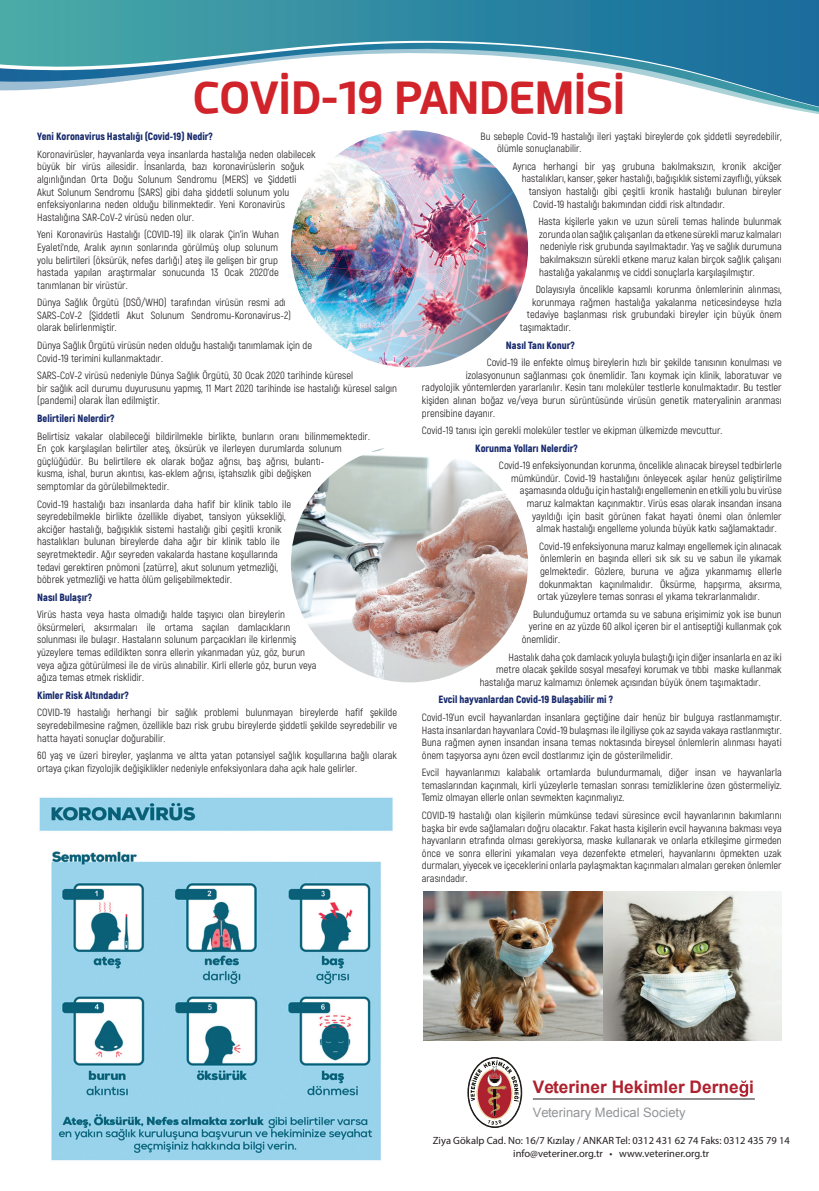
<style>
.page{position:relative;width:819px;height:1191px;background:#fff}
.page>*{position:absolute;margin:0;border:0;box-sizing:border-box;transform-origin:0 0}
.t1{font:700 43.84px "Acephimere";color:#d1232a}
.t2{font:700 17.32px "Arial";color:#ae212e}
.t3{font:12.95px "Arial";color:#939598}
.t4{font:10.5px/12.6px "Akrobat";color:#231f20}
.t5{font:900 10.5px "Akrobat";color:#172a6c}
.t6{font:10.5px/12.6px "Myriad Pro";color:#231f20;text-align:center}
</style>
<div class="page">
<svg style="left:0;top:0;width:819px;height:114px"></svg>
<img style="left:291px;top:130px;width:237px;height:237px;border-radius:119px">
<img style="left:39px;top:797px;width:354px;height:364px">
<img style="left:423px;top:891px;width:358px;height:149px">
<img style="left:291px;top:445px;width:237px;height:237px;border-radius:119px">
<svg style="left:739px;top:1080px;width:9px;height:16px"></svg>
<hr style="left:533px;top:1098px;width:221px;height:1px;background:#231f20">
<svg style="left:468px;top:1057px;width:53px;height:70px"></svg>
<h1 class="t1" style="left:193px;top:68px;width:433px">COVİD-19 PANDEMİSİ</h1>
<p class="t5" style="left:37px;top:130px;width:177px">Yeni Koronavirus Hastalığı (Covid-19) Nedir?</p>
<p class="t4" style="left:37px;top:148px;width:280px">Koronavirüsler, hayvanlarda veya insanlarda hastalığa neden olabilecek büyük bir virüs ailesidir. İnsanlarda, bazı koronavirüslerin soğuk algınlığından Orta Doğu Solunum Sendromu (MERS) ve Şiddetli Akut Solunum Sendromu (SARS) gibi daha şiddetli solunum yolu enfeksiyonlarına neden olduğu bilinmektedir. Yeni Koronavirüs Hastalığına SAR-CoV-2 virüsü neden olur.</p>
<p class="t4" style="left:37px;top:228px;width:243px;text-align:justify">Yeni Koronavirüs Hastalığı (COVID-19) ilk olarak Çin’in Wuhan Eyaleti’nde, Aralık ayının sonlarında görülmüş olup solunum yolu belirtileri (öksürük, nefes darlığı) ateş ile gelişen bir grup hastada yapılan araştırmalar sonucunda 13 Ocak 2020’de tanımlanan bir virüstür.</p>
<p class="t4" style="left:37px;top:296px;width:255px">Dünya Sağlık Örgütü (DSÖ/WHO) tarafından virüsün resmi adı<br>SARS-CoV-2 (Şiddetli Akut Solunum Sendromu-Koronavirus-2) olarak belirlenmiştir.</p>
<p class="t4" style="left:37px;top:339px;width:276px">Dünya Sağlık Örgütü virüsün neden olduğu hastalığı tanımlamak için de<br>Covid-19 terimini kullanmaktadır.</p>
<p class="t4" style="left:37px;top:369px;width:361px">SARS-CoV-2 virüsü nedeniyle Dünya Sağlık Örgütü, 30 Ocak 2020 tarihinde küresel<br>bir sağlık acil durumu duyurusunu yapmış, 11 Mart 2020 tarihinde ise hastalığı küresel salgın (pandemi) olarak İlan edilmiştir.</p>
<p class="t5" style="left:37px;top:411px;width:79px">Belirtileri Nelerdir?</p>
<p class="t4" style="left:37px;top:429px;width:334px">Belirtisiz vakalar olabileceği bildirilmekle birlikte, bunların oranı bilinmemektedir.<br>En çok karşılaşılan belirtiler ateş, öksürük ve ilerleyen durumlarda solunum güçlüğüdür. Bu belirtilere ek olarak boğaz ağrısı, baş ağrısı, bulantı-<br>kusma, ishal, burun akıntısı, kas-eklem ağrısı, iştahsızlık gibi değişken<br>semptomlar da görülebilmektedir.</p>
<p class="t4" style="left:37px;top:497px;width:255px">Covid-19 hastalığı bazı insanlarda daha hafif bir klinik tablo ile seyredebilmekle birlikte özellikle diyabet, tansiyon yüksekliği, akciğer hastalığı, bağışıklık sistemi hastalığı gibi çeşitli kronik hastalıkları bulunan bireylerde daha ağır bir klinik tablo ile seyretmektedir. Ağır seyreden vakalarda hastane koşullarında tedavi gerektiren pnömoni (zatürre), akut solunum yetmezliği, böbrek yetmezliği ve hatta ölüm gelişebilmektedir.</p>
<p class="t5" style="left:37px;top:590px;width:56px">Nasıl Bulaşır?</p>
<p class="t4" style="left:37px;top:608px;width:281px">Virüs hasta veya hasta olmadığı halde taşıyıcı olan bireylerin öksürmeleri, aksırmaları ile ortama saçılan damlacıkların solunması ile bulaşır. Hastaların solunum parçacıkları ile kirlenmiş yüzeylere temas edildikten sonra ellerin yıkanmadan yüz, göz, burun veya ağıza götürülmesi ile de virüs alınabilir. Kirli ellerle göz, burun veya ağıza temas etmek risklidir.</p>
<p class="t5" style="left:37px;top:688px;width:93px">Kimler Risk Altındadır?</p>
<p class="t4" style="left:37px;top:706px;width:361px;text-align:justify">COVID-19 hastalığı herhangi bir sağlık problemi bulunmayan bireylerde hafif şekilde seyredebilmesine rağmen, özellikle bazı risk grubu bireylerde şiddetli şekilde seyredebilir ve hatta hayati sonuçlar doğurabilir.</p>
<p class="t4" style="left:37px;top:749px;width:361px">60 yaş ve üzeri bireyler, yaşlanma ve altta yatan potansiyel sağlık koşullarına bağlı olarak ortaya çıkan fizyolojik değişiklikler nedeniyle enfeksiyonlara daha açık hale gelirler.</p>
<p class="t4" style="left:497px;top:130px;width:286px;text-indent:-17px">Bu sebeple Covid-19 hastalığı ileri yaştaki bireylerde çok şiddetli seyredebilir, ölümle sonuçlanabilir.</p>
<p class="t4" style="left:513px;top:160px;width:270px">Ayrıca herhangi bir yaş grubuna bakılmaksızın, kronik akciğer</p>
<p class="t4" style="left:521px;top:172px;width:261px">hastalıkları, kanser, şeker hastalığı, bağışıklık sistemi zayıflığı, yüksek</p>
<p class="t4" style="left:528px;top:185px;width:254px">tansiyon hastalığı gibi çeşitli kronik hastalığı bulunan bireyler</p>
<p class="t4" style="left:533px;top:198px;width:193px">Covid-19 hastalığı bakımından ciddi risk altındadır.</p>
<p class="t4" style="left:538px;top:215px;width:245px;text-align:justify">Hasta kişilerle yakın ve uzun süreli temas halinde bulunmak zorunda olan sağlık çalışanları da etkene sürekli maruz kalmaları nedeniyle risk grubunda sayılmaktadır. Yaş ve sağlık durumuna bakılmaksızın sürekli etkene maruz kalan birçok sağlık çalışanı hastalığa yakalanmış ve ciddi sonuçlarla karşılaşılmıştır.</p>
<p class="t4" style="left:535px;top:283px;width:247px">Dolayısıyla öncelikle kapsamlı korunma önlemlerinin alınması,</p>
<p class="t4" style="left:532px;top:296px;width:251px">korunmaya rağmen hastalığa yakalanma neticesindeyse hızla</p>
<p class="t4" style="left:527px;top:308px;width:256px">tedaviye başlanması risk grubundaki bireyler için büyük önem</p>
<p class="t4" style="left:520px;top:321px;width:52px">taşımaktadır.</p>
<p class="t5" style="left:506px;top:338px;width:70px">Nasıl Tanı Konur?</p>
<p class="t4" style="left:486px;top:356px;width:296px">Covid-19 ile enfekte olmuş bireylerin hızlı bir şekilde tanısının konulması ve</p>
<p class="t4" style="left:465px;top:369px;width:317px">izolasyonunun sağlanması çok önemlidir. Tanı koymak için klinik, laboratuvar ve</p>
<p class="t4" style="left:422px;top:381px;width:361px">radyolojik yöntemlerden yararlanılır. Kesin tanı moleküler testlerle konulmaktadır. Bu testler</p>
<p class="t4" style="left:422px;top:394px;width:361px">kişiden alınan boğaz ve/veya burun sürüntüsünde virüsün genetik materyalinin aranması</p>
<p class="t4" style="left:422px;top:406px;width:75px">prensibine dayanır.</p>
<p class="t4" style="left:422px;top:424px;width:302px">Covid-19 tanısı için gerekli moleküler testler ve ekipman ülkemizde mevcuttur.</p>
<p class="t5" style="left:475px;top:441px;width:104px">Korunma Yolları Nelerdir?</p>
<p class="t4" style="left:499px;top:459px;width:284px">Covid-19 enfeksiyonundan korunma, öncelikle alınacak bireysel tedbirlerle</p>
<p class="t4" style="left:511px;top:472px;width:272px">mümkündür. Covid-19 hastalığını önleyecek aşılar henüz geliştirilme</p>
<p class="t4" style="left:520px;top:484px;width:263px">aşamasında olduğu için hastalığı engellemenin en etkili yolu bu virüse</p>
<p class="t4" style="left:527px;top:497px;width:256px">maruz kalmaktan kaçınmaktır. Virüs esas olarak insandan insana</p>
<p class="t4" style="left:532px;top:509px;width:251px">yayıldığı için basit görünen fakat hayati önemi olan önlemler</p>
<p class="t4" style="left:536px;top:522px;width:241px">almak hastalığı engelleme yolunda büyük katkı sağlamaktadır.</p>
<p class="t4" style="left:537px;top:540px;width:246px;text-align:justify">Covid-19 enfeksiyonuna maruz kalmayı engellemek için alınacak önlemlerin en başında elleri sık sık su ve sabun ile yıkamak gelmektedir. Gözlere, buruna ve ağıza yıkanmamış ellerle dokunmaktan kaçınılmalıdır. Öksürme, hapşırma, aksırma, ortak yüzeylere temas sonrası el yıkama tekrarlanmalıdır.</p>
<p class="t4" style="left:533px;top:608px;width:250px">Bulunduğumuz ortamda su ve sabuna erişimimiz yok ise bunun</p>
<p class="t4" style="left:528px;top:620px;width:254px">yerine en az yüzde 60 alkol içeren bir el antiseptiği kullanmak çok</p>
<p class="t4" style="left:521px;top:633px;width:40px">önemlidir.</p>
<p class="t4" style="left:508px;top:650px;width:274px">Hastalık daha çok damlacık yoluyla bulaştığı için diğer insanlarla en az iki</p>
<p class="t4" style="left:496px;top:663px;width:287px">metre olacak şekilde sosyal mesafeyi korumak ve tıbbi maske kullanmak</p>
<p class="t4" style="left:479px;top:676px;width:282px">hastalığa maruz kalmamızı önlemek açısından büyük önem taşımaktadır.</p>
<p class="t5" style="left:438px;top:693px;width:176px">Evcil hayvanlardan Covid-19 Bulaşabilir mi ?</p>
<p class="t4" style="left:422px;top:711px;width:361px;text-align:justify">Covid-19’un evcil hayvanlardan insanlara geçtiğine dair henüz bir bulguya rastlanmamıştır.<br>Hasta insanlardan hayvanlara Covid-19 bulaşması ile ilgiliyse çok az sayıda vakaya rastlanmıştır.<br>Buna rağmen aynen insandan insana temas noktasında bireysel önlemlerin alınması hayati önem taşıyorsa aynı özen evcil dostlarımız için de gösterilmelidir.</p>
<p class="t4" style="left:422px;top:766px;width:361px;text-align:justify">Evcil hayvanlarımızı kalabalık ortamlarda bulundurmamalı, diğer insan ve hayvanlarla temaslarından kaçınmalı, kirli yüzeylerle temasları sonrası temizliklerine özen göstermeliyiz.<br>Temiz olmayan ellerle onları sevmekten kaçınmalıyız.</p>
<p class="t4" style="left:422px;top:809px;width:361px;text-align:justify">COVID-19 hastalığı olan kişilerin mümkünse tedavi süresince evcil hayvanlarının bakımlarını başka bir evde sağlamaları doğru olacaktır. Fakat hasta kişilerin evcil hayvanına bakması veya hayvanların etrafında olması gerekiyorsa, maske kullanarak ve onlarla etkileşime girmeden önce ve sonra ellerini yıkamaları veya dezenfekte etmeleri, hayvanlarını öpmekten uzak durmaları, yiyecek ve içeceklerini onlarla paylaşmaktan kaçınmaları almaları gereken önlemler arasındadır.</p>
<h2 class="t2" style="left:533px;top:1075px;width:223px">Veteriner Hekimler Derne i</h2>
<p class="t3" style="left:533px;top:1103px;width:154px">Veterinary Medical Society</p>
<p class="t6" style="left:433px;top:1134px;width:358px">Ziya Gökalp Cad. No: 16/7 Kızılay / ANKAR Tel: 0312 431 62 74 Faks: 0312 435 79 14 info@veteriner.org.tr • www.veteriner.org.tr</p>
</div>
